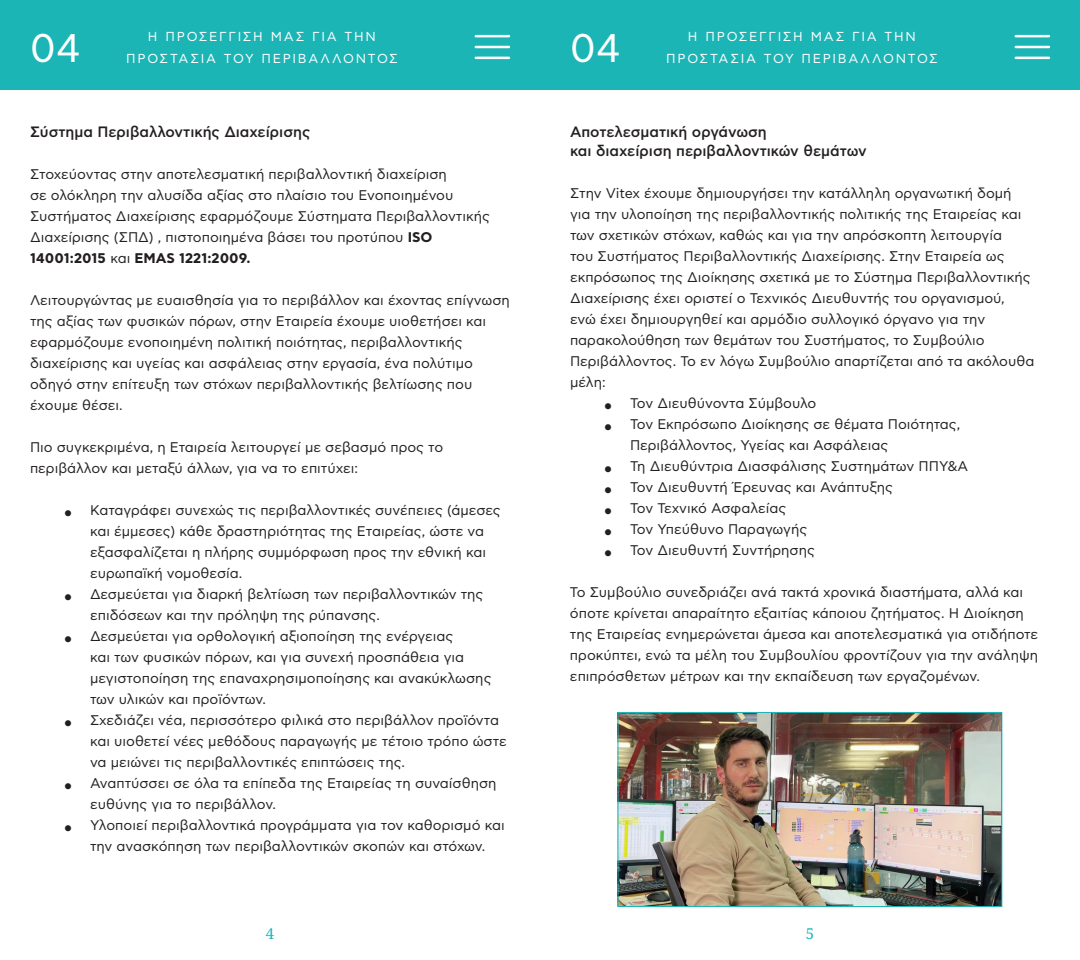
<style>
.page{position:relative;width:1080px;height:960px;background:#fff}
.page>*{position:absolute;margin:0;border:0;box-sizing:border-box;transform-origin:0 0}
.t1{font:40px "CF Asty Std";color:#fff}
.t2{font:500 15px/19px "CF Asty Std";color:#231f20}
.t3{font:15px "Noto Serif";color:#1bb5b6}
.t4{font:14px/21px "CF Asty Std";color:#231f20}
.t5{font:13px/21.5px "CF Asty Std";letter-spacing:.13em;color:#fff;text-align:center}
.s1{font-weight:700}
</style>
<div class="page">
<div style="left:0;top:0;width:540px;height:90px;background:#1bb5b6"></div>
<div style="left:540px;top:0;width:540px;height:90px;background:#1bb5b6"></div>
<hr style="left:476px;top:35px;width:33px;height:2px;background:#fff">
<hr style="left:476px;top:46px;width:33px;height:2px;background:#fff">
<hr style="left:476px;top:57px;width:33px;height:2px;background:#fff">
<hr style="left:1016px;top:35px;width:33px;height:2px;background:#fff">
<hr style="left:1016px;top:46px;width:33px;height:2px;background:#fff">
<hr style="left:1016px;top:57px;width:33px;height:2px;background:#fff">
<img style="left:619px;top:714px;width:381px;height:191px">
<div style="left:617px;top:712px;width:385px;height:195px;border:1px solid #1db5b7"></div>
<h1 class="t1" style="left:30px;top:26px;width:52px">04</h1>
<p class="t5" style="left:126px;top:27px;width:273px">Η ΠΡΟΣΕΓΓΙΣΗ ΜΑΣ ΓΙΑ ΤΗΝ<br>ΠΡΟΣΤΑΣΙΑ ΤΟΥ ΠΕΡΙΒΑΛΛΟΝΤΟΣ</p>
<p class="t2" style="left:30px;top:123px;width:282px">Σύστημα Περιβαλλοντικής Διαχείρισης</p>
<p class="t4" style="left:30px;top:164px;width:462px">Στοχεύοντας στην αποτελεσματική περιβαλλοντική διαχείριση<br>σε ολόκληρη την αλυσίδα αξίας στο πλαίσιο του Ενοποιημένου Συστήματος Διαχείρισης εφαρμόζουμε Σύστηματα Περιβαλλοντικής Διαχείρισης (ΣΠΔ) , πιστοποιημένα βάσει του προτύπου <span class="s1">ISO 14001:2015</span> και <span class="s1">EMAS 1221:2009.</span></p>
<p class="t4" style="left:30px;top:290px;width:481px">Λειτουργώντας με ευαισθησία για το περιβάλλον και έχοντας επίγνωση της αξίας των φυσικών πόρων, στην Εταιρεία έχουμε υιοθετήσει και εφαρμόζουμε ενοποιημένη πολιτική ποιότητας, περιβαλλοντικής διαχείρισης και υγείας και ασφάλειας στην εργασία, ένα πολύτιμο οδηγό στην επίτευξη των στόχων περιβαλλοντικής βελτίωσης που έχουμε θέσει.</p>
<p class="t4" style="left:30px;top:437px;width:415px">Πιο συγκεκριμένα, η Εταιρεία λειτουργεί με σεβασμό προς το περιβάλλον και μεταξύ άλλων, για να το επιτύχει:</p>
<p class="t4" style="left:90px;top:500px;width:418px">Καταγράφει συνεχώς τις περιβαλλοντικές συνέπειες (άμεσες και έμμεσες) κάθε δραστηριότητας της Εταιρείας, ώστε να εξασφαλίζεται η πλήρης συμμόρφωση προς την εθνική και ευρωπαϊκή νομοθεσία.<br>Δεσμεύεται για διαρκή βελτίωση των περιβαλλοντικών της επιδόσεων και την πρόληψη της ρύπανσης.<br>Δεσμεύεται για ορθολογική αξιοποίηση της ενέργειας<br>και των φυσικών πόρων, και για συνεχή προσπάθεια για μεγιστοποίηση της επαναχρησιμοποίησης και ανακύκλωσης των υλικών και προϊόντων.<br>Σχεδιάζει νέα, περισσότερο φιλικά στο περιβάλλον προϊόντα και υιοθετεί νέες μεθόδους παραγωγής με τέτοιο τρόπο ώστε να μειώνει τις περιβαλλοντικές επιπτώσεις της.<br>Αναπτύσσει σε όλα τα επίπεδα της Εταιρείας τη συναίσθηση ευθύνης για το περιβάλλον.<br>Υλοποιεί περιβαλλοντικά προγράμματα για τον καθορισμό και την ανασκόπηση των περιβαλλοντικών σκοπών και στόχων.</p>
<h1 class="t1" style="left:570px;top:26px;width:52px">04</h1>
<p class="t5" style="left:666px;top:27px;width:273px">Η ΠΡΟΣΕΓΓΙΣΗ ΜΑΣ ΓΙΑ ΤΗΝ<br>ΠΡΟΣΤΑΣΙΑ ΤΟΥ ΠΕΡΙΒΑΛΛΟΝΤΟΣ</p>
<p class="t2" style="left:570px;top:123px;width:298px">Αποτελεσματική οργάνωση<br>και διαχείριση περιβαλλοντικών θεμάτων</p>
<p class="t4" style="left:570px;top:183px;width:443px">Στην Vitex έχουμε δημιουργήσει την κατάλληλη οργανωτική δομή</p>
<p class="t4" style="left:570px;top:204px;width:453px">για την υλοποίηση της περιβαλλοντικής πολιτικής της Εταιρείας και</p>
<p class="t4" style="left:570px;top:225px;width:434px">των σχετικών στόχων, καθώς και για την απρόσκοπτη λειτουργία</p>
<p class="t4" style="left:570px;top:246px;width:436px">του Συστήματος Περιβαλλοντικής Διαχείρισης. Στην Εταιρεία ως</p>
<p class="t4" style="left:570px;top:267px;width:462px">εκπρόσωπος της Διοίκησης σχετικά με το Σύστημα Περιβαλλοντικής</p>
<p class="t4" style="left:570px;top:288px;width:436px">Διαχείρισης έχει οριστεί ο Τεχνικός Διευθυντής του οργανισμού,</p>
<p class="t4" style="left:570px;top:309px;width:417px">ενώ έχει δημιουργηθεί και αρμόδιο συλλογικό όργανο για την</p>
<p class="t4" style="left:570px;top:330px;width:416px">παρακολούθηση των θεμάτων του Συστήματος, το Συμβούλιο</p>
<p class="t4" style="left:570px;top:351px;width:466px">Περιβάλλοντος. Το εν λόγω Συμβούλιο απαρτίζεται από τα ακόλουθα</p>
<p class="t4" style="left:570px;top:372px;width:37px">μέλη:</p>
<p class="t4" style="left:630px;top:393px;width:188px">Τον Διευθύνοντα Σύμβουλο</p>
<p class="t4" style="left:630px;top:414px;width:332px">Τον Εκπρόσωπο Διοίκησης σε θέματα Ποιότητας,</p>
<p class="t4" style="left:630px;top:435px;width:260px">Περιβάλλοντος, Υγείας και Ασφάλειας</p>
<p class="t4" style="left:630px;top:456px;width:340px">Τη Διευθύντρια Διασφάλισης Συστημάτων ΠΠΥ&amp;Α</p>
<p class="t4" style="left:630px;top:477px;width:265px">Τον Διευθυντή Έρευνας και Ανάπτυξης</p>
<p class="t4" style="left:630px;top:498px;width:158px">Τον Τεχνικό Ασφαλείας</p>
<p class="t4" style="left:630px;top:519px;width:179px">Τον Υπεύθυνο Παραγωγής</p>
<p class="t4" style="left:630px;top:540px;width:186px">Τον Διευθυντή Συντήρησης</p>
<p class="t4" style="left:570px;top:582px;width:470px">Το Συμβούλιο συνεδριάζει ανά τακτά χρονικά διαστήματα, αλλά και όποτε κρίνεται απαραίτητο εξαιτίας κάποιου ζητήματος. Η Διοίκηση της Εταιρείας ενημερώνεται άμεσα και αποτελεσματικά για οτιδήποτε προκύπτει, ενώ τα μέλη του Συμβουλίου φροντίζουν για την ανάληψη επιπρόσθετων μέτρων και την εκπαίδευση των εργαζομένων.</p>
<p class="t3" style="left:266px;top:923px;width:10px">4</p>
<p class="t3" style="left:806px;top:923px;width:10px">5</p>
</div>
